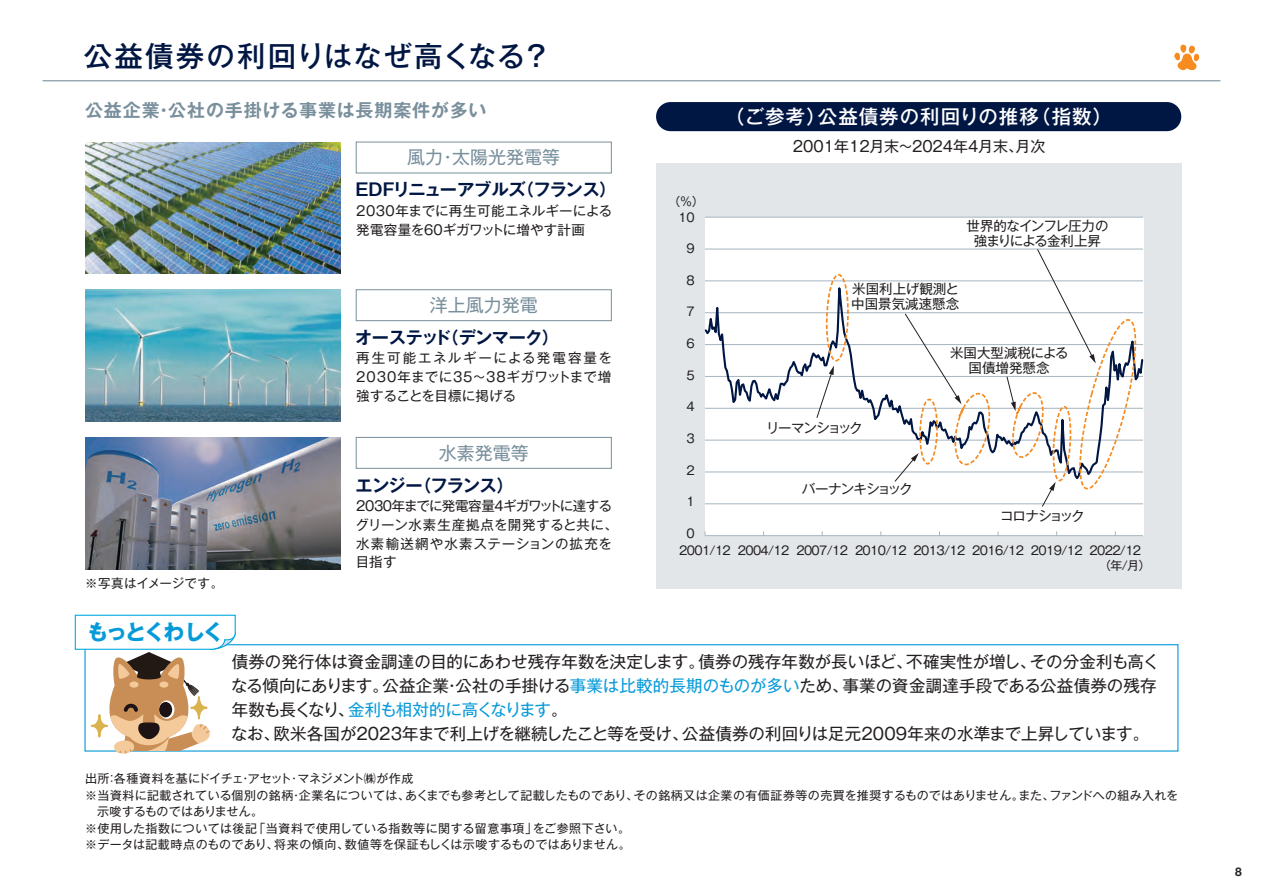
<style>
.page{position:relative;width:1263px;height:893px;background:#fff}
.page>*{position:absolute;margin:0;border:0;box-sizing:border-box;transform-origin:0 0}
.t1{font:500 28.5px "Gothic MB101 Pro";letter-spacing:.06em;color:#001643}
.t2{font:700 21px "Gothic MB101 Pro";letter-spacing:-.095em;color:#069ad9}
.t3{font:500 19.5px "Gothic MB101 Pro";letter-spacing:.05em;color:#fff}
.t4{font:700 18px "Gothic MB101 Pro De";letter-spacing:.05em;color:#798f9c}
.t5{font:18px "Gothic MB101 Pro";color:#798f9c}
.t6{font:700 17.25px "Gothic MB101 Pro De";letter-spacing:-.04em;color:#001643}
.t7{font:16.5px/24px "Gothic MB101 Pro";color:#231f20}
.t8{font:15px "Gothic MB101 Pro";color:#231f20}
.t9{font:13.5px/18.8px "Gothic MB101 Pro";color:#231f20}
.t10{font:13.5px/15px "Gothic MB101 Pro";letter-spacing:-.055em;color:#231f20;text-align:center}
.t11{font:13.5px "Gothic MB101 Pro";letter-spacing:-.105em;color:#231f20}
.t12{font:13.5px "Gothic MB101 Pro";letter-spacing:-.075em;color:#231f20}
.t13{font:12.45px "Gothic MB101 Pro";letter-spacing:.025em;color:#231f20}
.t14{font:12px "Gothic MB101 Pro";letter-spacing:.015em;color:#231f20}
.t15{font:12px/15.3px "Gothic MB101 Pro";letter-spacing:-.05em;color:#231f20}
.t16{font:12px "Gothic MB101 Pro";letter-spacing:.04em;color:#231f20}
.t17{font:12px "Gothic MB101 Pro";letter-spacing:-.005em;color:#231f20}
.t18{font:12px "Helvetica LT Std Fractions Bd";color:#231f20}
.s1{color:#069ad9}
</style>
<div class="page">
<div style="left:656px;top:164px;width:525px;height:425px;background:#e2e6e9"></div>
<div style="left:705px;top:217px;width:438px;height:318px;background:#fff"></div>
<hr style="left:705px;top:249px;width:438px;height:1px;background:#a5b4be">
<hr style="left:705px;top:504px;width:438px;height:1px;background:#a5b4be">
<hr style="left:43px;top:80px;width:1177px;height:1px;background:#798f9c">
<svg style="left:1174px;top:44px;width:26px;height:26px"></svg>
<img style="left:85px;top:142px;width:255px;height:132px">
<img style="left:85px;top:290px;width:255px;height:132px">
<img style="left:85px;top:437px;width:255px;height:132px">
<div style="left:356px;top:289px;width:256px;height:32px;border:1px solid #798f9c"></div>
<div style="left:356px;top:437px;width:256px;height:32px;border:1px solid #798f9c"></div>
<div style="left:656px;top:102px;width:525px;height:29px;background:#001643;border-radius:14px"></div>
<hr style="left:705px;top:217px;width:438px;height:1px;background:#a5b4be">
<hr style="left:705px;top:535px;width:438px;height:1px;background:#a5b4be">
<div style="left:84px;top:644px;width:1094px;height:108px;border:1px solid #069ad9"></div>
<svg style="left:74px;top:614px;width:162px;height:140px"></svg>
<svg style="left:704px;top:258px;width:440px;height:224px"></svg>
<svg style="left:816px;top:258px;width:33px;height:161px"></svg>
<svg style="left:894px;top:313px;width:100px;height:169px"></svg>
<svg style="left:1006px;top:248px;width:135px;height:259px"></svg>
<h1 class="t1" style="left:84px;top:32px;width:468px">公益債券の利回りはなぜ高くなる？</h1>
<p class="t4" style="left:85px;top:96px;width:403px">公益企業・公社の手掛ける事業は長期案件が多い</p>
<p class="t5" style="left:407px;top:142px;width:154px">風力・太陽光発電等</p>
<p class="t6" style="left:356px;top:176px;width:262px">EDFリニューアブルズ（フランス）</p>
<p class="t9" style="left:356px;top:199px;width:257px">2030年までに再生可能エネルギーによる発電容量を60ギガワットに増やす計画</p>
<p class="t5" style="left:430px;top:290px;width:109px">洋上風力発電</p>
<p class="t6" style="left:355px;top:323px;width:205px">オーステッド（デンマーク）</p>
<p class="t9" style="left:356px;top:347px;width:257px;text-align:justify">再生可能エネルギーによる発電容量を2030年までに35～38ギガワットまで増強することを目標に掲げる</p>
<p class="t5" style="left:439px;top:438px;width:91px">水素発電等</p>
<p class="t13" style="left:85px;top:573px;width:140px">※写真はイメージです。</p>
<p class="t2" style="left:87px;top:615px;width:138px">もっとくわしく</p>
<p class="t6" style="left:356px;top:471px;width:160px">エンジー（フランス）</p>
<p class="t9" style="left:355px;top:495px;width:264px">2030年までに発電容量4ギガワットに達するグリーン水素生産拠点を開発すると共に、水素輸送網や水素ステーションの拡充を目指す</p>
<p class="t14" style="left:669px;top:191px;width:37px">（％）</p>
<p class="t14" style="left:678px;top:207px;width:18px">10</p>
<p class="t14" style="left:687px;top:239px;width:10px">9</p>
<p class="t14" style="left:687px;top:270px;width:10px">8</p>
<p class="t14" style="left:687px;top:302px;width:10px">7</p>
<p class="t14" style="left:687px;top:334px;width:10px">6</p>
<p class="t14" style="left:687px;top:365px;width:10px">5</p>
<p class="t14" style="left:687px;top:397px;width:10px">4</p>
<p class="t14" style="left:687px;top:428px;width:10px">3</p>
<p class="t14" style="left:687px;top:460px;width:10px">2</p>
<p class="t14" style="left:687px;top:492px;width:10px">1</p>
<p class="t14" style="left:687px;top:523px;width:10px">0</p>
<p class="t3" style="left:725px;top:100px;width:388px">（ご参考）公益債券の利回りの推移（指数）</p>
<p class="t8" style="left:793px;top:133px;width:254px">2001年12月末～2024年4月末、月次</p>
<p class="t10" style="left:967px;top:216px;width:143px">世界的なインフレ圧力の強まりによる金利上昇</p>
<p class="t9" style="left:851px;top:280px;width:109px;line-height:15px">米国利上げ観測と中国景気減速懸念</p>
<p class="t9" style="left:950px;top:343px;width:120px;line-height:15px;text-align:center">米国大型減税による国債増発懸念</p>
<p class="t11" style="left:766px;top:417px;width:98px">リーマンショック</p>
<p class="t12" style="left:802px;top:478px;width:112px">バーナンキショック</p>
<p class="t11" style="left:1000px;top:505px;width:86px">コロナショック</p>
<p class="t15" style="left:1099px;top:541px;width:53px;text-indent:-420px">2001/12 2004/12 2007/12 2010/12 2013/12 2016/12 2019/12 2022/12（年/月）</p>
<p class="t7" style="left:231px;top:647px;width:930px">債券の発行体は資金調達の目的にあわせ残存年数を決定します。債券の残存年数が長いほど、不確実性が増し、その分金利も高くなる傾向にあります。公益企業・公社の手掛ける<span class="s1">事業は比較的長期のものが多い</span>ため、事業の資金調達手段である公益債券の残存年数も長くなり、<span class="s1">金利も相対的に高くなります</span>。<br>なお、欧米各国が2023年まで利上げを継続したこと等を受け、公益債券の利回りは足元2009年来の水準まで上昇しています。</p>
<p class="t17" style="left:85px;top:769px;width:330px">出所：各種資料を基にドイチェ・アセット･マネジメント㈱が作成</p>
<p class="t14" style="left:85px;top:785px;width:1095px">※当資料に記載されている個別の銘柄・企業名については、あくまでも参考として記載したものであり、その銘柄又は企業の有価証券等の売買を推奨するものではありません。また、ファンドへの組み入れを</p>
<p class="t14" style="left:97px;top:802px;width:168px">示唆するものではありません。</p>
<p class="t16" style="left:85px;top:818px;width:547px">※使用した指数については後記「当資料で使用している指数等に関する留意事項」をご参照下さい。</p>
<p class="t14" style="left:85px;top:835px;width:547px">※データは記載時点のものであり、将来の傾向、数値等を保証もしくは示唆するものではありません。</p>
<p class="t18" style="left:1235px;top:867px;width:8px">8</p>
</div>
